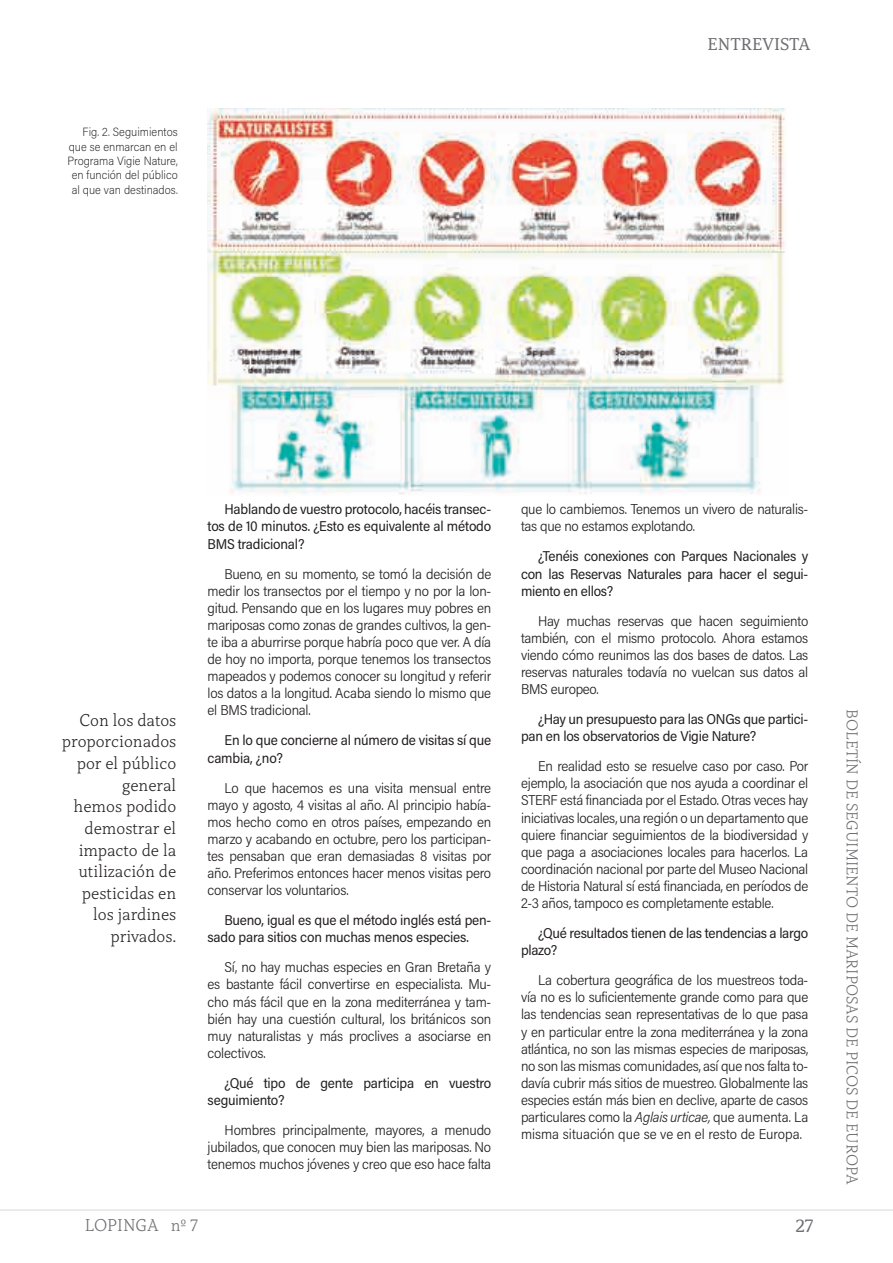
<style>
.page{position:relative;width:893px;height:1263px;background:#fff}
.page>*{position:absolute;margin:0;border:0;box-sizing:border-box;transform-origin:0 0}
.t1{font:19.5px "Capitolina";color:#6c6d70}
.t2{font:300 18px/21.6px "Capitolina";color:#231f20;text-align:right}
.t3{font:300 18px "Capitolina";color:#6c6d70}
.t4{font:18px "Capitolina";color:#6c6d70}
.t5{font:300 16.5px "Capitolina";color:#6c6d70}
.t6{font:300 14.25px/17.1px "Acumin Pro Semi Cond";letter-spacing:-.015em;color:#231f20;text-align:justify}
.t7{font:14.25px/17.1px "Acumin Pro Semi Cond";letter-spacing:-.015em;color:#231f20}
.t8{font:200 12px/14.4px "Acumin Pro Semi Cond";color:#231f20;text-align:right}
.s1{font-style:italic}
</style>
<div class="page">
<hr style="left:0;top:1209px;width:892px;height:1px;background:#e6e6e6">
<img style="left:207px;top:108px;width:578px;height:386px">
<p class="t8" style="left:68px;top:124px;width:111px">Fig. 2. Seguimientos que se enmarcan en el<br>Programa Vigie Nature, en función del público al que van destinados.</p>
<p class="t4" style="left:707px;top:34px;width:104px">ENTREVISTA</p>
<p class="t2" style="left:62px;top:709px;width:116px">Con los datos proporcionados por el público general<br>hemos podido demostrar el impacto de la utilización de pesticidas en los jardines privados.</p>
<p class="t7" style="left:207px;top:500px;width:285px;text-align:justify;text-indent:17px">Hablando de vuestro protocolo, hacéis transec&shy;tos de 10 minutos. ¿Esto es equivalente al método BMS tradicional?</p>
<p class="t6" style="left:207px;top:564px;width:285px;text-indent:17px">Bueno, en su momento, se tomó la decisión de medir los transectos por el tiempo y no por la lon&shy;gitud. Pensando que en los lugares muy pobres en mariposas como zonas de grandes cultivos, la gen&shy;te iba a aburrirse porque habría poco que ver. A día de hoy no importa, porque tenemos los transectos mapeados y podemos conocer su longitud y referir los datos a la longitud. Acaba siendo lo mismo que el BMS tradicional.</p>
<p class="t7" style="left:207px;top:731px;width:285px;text-indent:17px">En lo que concierne al número de visitas sí que cambia, ¿no?</p>
<p class="t6" style="left:207px;top:778px;width:285px;text-indent:17px">Lo que hacemos es una visita mensual entre mayo y agosto, 4 visitas al año. Al principio había&shy;mos hecho como en otros países, empezando en marzo y acabando en octubre, pero los participan&shy;tes pensaban que eran demasiadas 8 visitas por año. Preferimos entonces hacer menos visitas pero conservar los voluntarios.</p>
<p class="t7" style="left:207px;top:911px;width:285px;text-indent:17px">Bueno, igual es que el método inglés está pen&shy;sado para sitios con muchas menos especies.</p>
<p class="t6" style="left:207px;top:958px;width:285px;text-indent:17px">Sí, no hay muchas especies en Gran Bretaña y es bastante fácil convertirse en especialista. Mu&shy;cho más fácil que en la zona mediterránea y tam&shy;bién hay una cuestión cultural, los británicos son muy naturalistas y más proclives a asociarse en colectivos.</p>
<p class="t7" style="left:207px;top:1073px;width:285px;text-indent:17px">¿Qué tipo de gente participa en vuestro seguimiento?</p>
<p class="t6" style="left:207px;top:1120px;width:285px;text-indent:17px">Hombres principalmente, mayores, a menudo jubilados, que conocen muy bien las mariposas. No tenemos muchos jóvenes y creo que eso hace falta</p>
<p class="t3" style="left:85px;top:1214px;width:115px">LOPINGA nº 7</p>
<p class="t6" style="left:521px;top:500px;width:289px">que lo cambiemos. Tenemos un vivero de naturalis&shy;tas que no estamos explotando.</p>
<p class="t7" style="left:521px;top:547px;width:289px;text-align:justify;text-indent:17px">¿Tenéis conexiones con Parques Nacionales y con las Reservas Naturales para hacer el segui&shy;miento en ellos?</p>
<p class="t6" style="left:521px;top:611px;width:289px;text-indent:17px">Hay muchas reservas que hacen seguimiento también, con el mismo protocolo. Ahora estamos viendo cómo reunimos las dos bases de datos. Las reservas naturales todavía no vuelcan sus datos al BMS europeo.</p>
<p class="t7" style="left:521px;top:710px;width:289px;text-indent:17px">¿Hay un presupuesto para las ONGs que partici&shy;pan en los observatorios de Vigie Nature?</p>
<p class="t6" style="left:521px;top:757px;width:289px;text-indent:17px">En realidad esto se resuelve caso por caso. Por ejemplo, la asociación que nos ayuda a coordinar el STERF está financiada por el Estado. Otras veces hay iniciativas locales, una región o un departamento que quiere financiar seguimientos de la biodiversidad y que paga a asociaciones locales para hacerlos. La coordinación nacional por parte del Museo Nacional de Historia Natural sí está financiada, en períodos de 2-3 años, tampoco es completamente estable.</p>
<p class="t7" style="left:521px;top:923px;width:289px;text-indent:17px">¿Qué resultados tienen de las tendencias a largo plazo?</p>
<p class="t6" style="left:521px;top:971px;width:289px;text-indent:17px">La cobertura geográfica de los muestreos toda&shy;vía no es lo suficientemente grande como para que las tendencias sean representativas de lo que pasa y en particular entre la zona mediterránea y la zona atlántica, no son las mismas especies de mariposas, no son las mismas comunidades, así que nos falta to&shy;davía cubrir más sitios de muestreo. Globalmente las especies están más bien en declive, aparte de casos particulares como la <span class="s1">Aglais urticae,</span> que aumenta. La misma situación que se ve en el resto de Europa.</p>
<h1 class="t1" style="left:795px;top:1214px;width:20px">27</h1>
<p class="t5" style="left:861px;top:709px;width:476px;rotate:90deg">BOLETÍN DE SEGUIMIENTO DE MARIPOSAS DE PICOS DE EUROPA</p>
</div>
